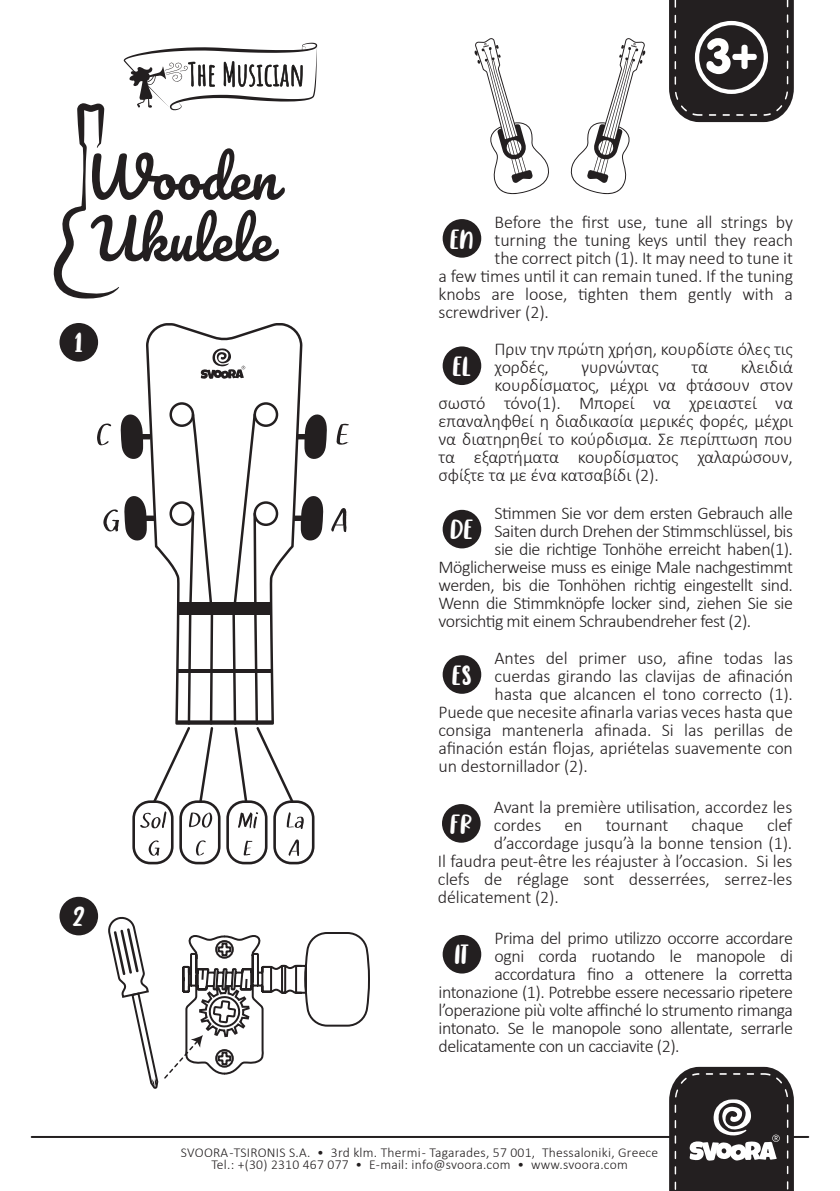
<style>
.page{position:relative;width:840px;height:1191px;background:#fff}
.page>*{position:absolute;margin:0;border:0;box-sizing:border-box;transform-origin:0 0}
.t1{font:32px "Range Orange";color:#fff}
.t2{font:300 18px/18px "Calibri";letter-spacing:-.015em;color:#231f20}
.t3{font:300 13.6px/12px "Calibri";letter-spacing:.015em;color:#231f20;text-align:center}
</style>
<div class="page">
<hr style="left:32px;top:1136px;width:775px;height:2px;background:#231f20">
<svg style="left:53px;top:43px;width:264px;height:256px"></svg>
<svg style="left:120px;top:414px;width:23px;height:45px"></svg>
<div style="left:141px;top:434px;width:9px;height:5px;background:#231f20"></div>
<svg style="left:304px;top:414px;width:23px;height:45px"></svg>
<div style="left:297px;top:434px;width:9px;height:5px;background:#231f20"></div>
<svg style="left:303px;top:496px;width:20px;height:45px"></svg>
<svg style="left:186px;top:43px;width:73px;height:256px"></svg>
<svg style="left:145px;top:323px;width:158px;height:397px"></svg>
<div style="left:178px;top:602px;width:93px;height:13px;background:#231f20"></div>
<hr style="left:177px;top:669px;width:95px;height:3px;background:#231f20">
<svg style="left:97px;top:423px;width:14px;height:22px"></svg>
<svg style="left:103px;top:490px;width:44px;height:55px"></svg>
<svg style="left:336px;top:424px;width:13px;height:21px"></svg>
<svg style="left:331px;top:508px;width:15px;height:24px"></svg>
<svg style="left:132px;top:720px;width:183px;height:145px"></svg>
<svg style="left:669px;top:1066px;width:124px;height:125px;background:#494546"></svg>
<svg style="left:669px;top:0;width:124px;height:122px;background:#454142"></svg>
<svg style="left:474px;top:38px;width:75px;height:157px"></svg>
<svg style="left:570px;top:38px;width:75px;height:157px"></svg>
<div style="left:442px;top:219px;width:39px;height:39px;background:#231f20;border-radius:50%"></div>
<div style="left:442px;top:346px;width:39px;height:39px;background:#231f20;border-radius:50%"></div>
<div style="left:442px;top:510px;width:39px;height:38px;background:#231f20;border-radius:50%"></div>
<div style="left:442px;top:655px;width:39px;height:39px;background:#231f20;border-radius:50%"></div>
<div style="left:442px;top:804px;width:38px;height:38px;background:#231f20;border-radius:50%"></div>
<div style="left:442px;top:935px;width:39px;height:38px;background:#231f20;border-radius:50%"></div>
<div style="left:59px;top:323px;width:39px;height:38px;background:#231f20;border-radius:50%"></div>
<div style="left:59px;top:896px;width:39px;height:39px;background:#231f20;border-radius:50%"></div>
<svg style="left:108px;top:916px;width:262px;height:159px"></svg>
<svg style="left:114px;top:928px;width:24px;height:47px"></svg>
<svg style="left:130px;top:991px;width:73px;height:98px"></svg>
<h1 class="t1" style="left:75px;top:327px;width:10px">1</h1>
<h1 class="t1" style="left:72px;top:901px;width:15px">2</h1>
<p class="t2" style="left:494px;top:213px;width:300px">Before the first use, tune all strings by</p>
<p class="t2" style="left:494px;top:231px;width:300px">turning the tuning keys until they reach</p>
<p class="t2" style="left:494px;top:249px;width:300px">the correct pitch (1). It may need to tune it</p>
<p class="t2" style="left:438px;top:267px;width:356px">a few times until it can remain tuned. If the tuning</p>
<p class="t2" style="left:438px;top:285px;width:356px">knobs are loose, tighten them gently with a</p>
<p class="t2" style="left:438px;top:303px;width:112px">screwdriver (2).</p>
<h1 class="t1" style="left:452px;top:351px;width:19px">EL</h1>
<h1 class="t1" style="left:450px;top:223px;width:25px">EN</h1>
<p class="t2" style="left:494px;top:340px;width:300px">Πριν την πρώτη χρήση, κουρδίστε όλες τις χορδές,</p>
<p class="t2" style="left:581px;top:358px;width:79px">γυρνώντας</p>
<p class="t2" style="left:691px;top:358px;width:18px">τα</p>
<p class="t2" style="left:740px;top:358px;width:54px">κλειδιά</p>
<p class="t2" style="left:494px;top:376px;width:300px">κουρδίσματος, μέχρι να φτάσουν στον</p>
<p class="t2" style="left:438px;top:394px;width:356px">σωστό τόνο(1). Μπορεί να χρειαστεί να</p>
<p class="t2" style="left:438px;top:412px;width:356px">επαναληφθεί η διαδικασία μερικές φορές, μέχρι</p>
<p class="t2" style="left:438px;top:430px;width:355px">να διατηρηθεί το κούρδισμα. Σε περίπτωση που</p>
<p class="t2" style="left:438px;top:448px;width:355px">τα εξαρτήματα κουρδίσματος χαλαρώσουν,</p>
<p class="t2" style="left:438px;top:466px;width:222px">σφίξτε τα με ένα κατσαβίδι (2).</p>
<h1 class="t1" style="left:450px;top:514px;width:25px">DE</h1>
<p class="t2" style="left:494px;top:503px;width:300px">Stimmen Sie vor dem ersten Gebrauch alle</p>
<p class="t2" style="left:494px;top:521px;width:300px">Saiten durch Drehen der Stimmschlüssel, bis</p>
<p class="t2" style="left:494px;top:539px;width:300px">sie die richtige Tonhöhe erreicht haben(1).</p>
<p class="t2" style="left:438px;top:557px;width:356px">Möglicherweise muss es einige Male nachgestimmt</p>
<p class="t2" style="left:438px;top:575px;width:356px">werden, bis die Tonhöhen richtig eingestellt sind.</p>
<p class="t2" style="left:438px;top:593px;width:356px">Wenn die Stimmknöpfe locker sind, ziehen Sie sie</p>
<p class="t2" style="left:438px;top:611px;width:314px">vorsichtig mit einem Schraubendreher fest (2).</p>
<h1 class="t1" style="left:452px;top:659px;width:21px">ES</h1>
<p class="t2" style="left:494px;top:649px;width:300px">Antes del primer uso, afine todas las</p>
<p class="t2" style="left:494px;top:667px;width:300px">cuerdas girando las clavijas de afinación</p>
<p class="t2" style="left:494px;top:685px;width:300px">hasta que alcancen el tono correcto (1).</p>
<p class="t2" style="left:438px;top:703px;width:356px">Puede que necesite afinarla varias veces hasta que</p>
<p class="t2" style="left:438px;top:721px;width:356px">consiga mantenerla afinada. Si las perillas de</p>
<p class="t2" style="left:438px;top:739px;width:356px">afinación están flojas, apriételas suavemente con</p>
<p class="t2" style="left:438px;top:757px;width:151px">un destornillador (2).</p>
<h1 class="t1" style="left:450px;top:808px;width:24px">FR</h1>
<p class="t2" style="left:493px;top:797px;width:300px">Avant la première utilisation, accordez les cordes</p>
<p class="t2" style="left:564px;top:815px;width:20px">en</p>
<p class="t2" style="left:605px;top:815px;width:64px">tournant</p>
<p class="t2" style="left:691px;top:815px;width:54px">chaque</p>
<p class="t2" style="left:766px;top:815px;width:27px">clef</p>
<p class="t2" style="left:493px;top:833px;width:300px">d’accordage jusqu’à la bonne tension (1).</p>
<p class="t2" style="left:437px;top:851px;width:356px">Il faudra peut-être les réajuster à l’occasion. Si les</p>
<p class="t2" style="left:437px;top:869px;width:356px">clefs de réglage sont desserrées, serrez-les</p>
<p class="t2" style="left:437px;top:887px;width:122px">délicatement (2).</p>
<h1 class="t1" style="left:454px;top:939px;width:16px">IT</h1>
<p class="t2" style="left:494px;top:928px;width:300px">Prima del primo utilizzo occorre accordare</p>
<p class="t2" style="left:494px;top:946px;width:300px">ogni corda ruotando le manopole di</p>
<p class="t2" style="left:494px;top:964px;width:299px">accordatura fino a ottenere la corretta</p>
<p class="t2" style="left:438px;top:982px;width:356px">intonazione (1). Potrebbe essere necessario ripetere</p>
<p class="t2" style="left:438px;top:1000px;width:356px">l’operazione più volte affinché lo strumento rimanga</p>
<p class="t2" style="left:438px;top:1018px;width:356px">intonato. Se le manopole sono allentate, serrarle</p>
<p class="t2" style="left:438px;top:1036px;width:242px">delicatamente con un cacciavite (2).</p>
<p class="t3" style="left:181px;top:1146px;width:478px">SVOORA -TSIRONIS S.A. • 3rd klm. Thermi - Tagarades, 57 001, Thessaloniki, Greece<br>Tel.: +(30) 2310 467 077 • E-mail: info@svoora.com • www.svoora.com</p>
</div>
